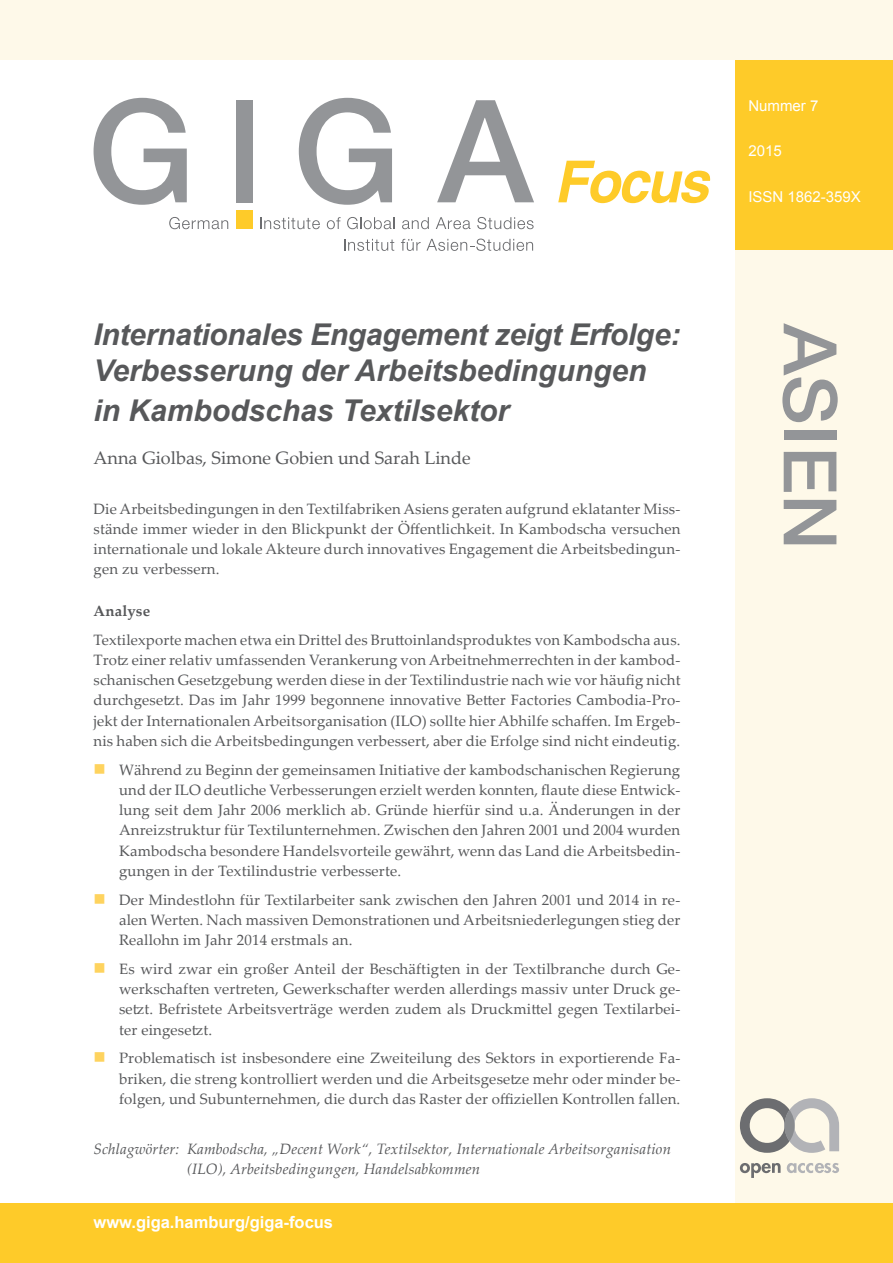
<style>
.page{position:relative;width:893px;height:1263px;background:#fff}
.page>*{position:absolute;margin:0;border:0;box-sizing:border-box;transform-origin:0 0}
.foc__1__seite_titel{font:italic 700 30px/36px "Arial";color:#57585a}
.foc__1__seite_autor{font:18px "Palatino Linotype";color:#57585a}
.foc__text_fusszeile{font:700 16.5px "Arial";color:#fff}
.foc__1__seite_aufzae{font:15px/20.2px "Palatino Linotype";letter-spacing:.01em;color:#57585a;text-align:justify}
.foc__1__seite_fliess{font:15px/20.2px "Palatino Linotype";letter-spacing:.01em;color:#57585a;text-align:justify}
.foc__1__seite_schlag{font:italic 15px/20.2px "Palatino Linotype";letter-spacing:.01em;color:#57585a}
.foc__1__seite_ausgab{font:15px "Arial";color:#fff}
.foc__1__seite_analys{font:700 15px "Palatino Linotype";letter-spacing:.01em;color:#57585a}
</style>
<div class="page">
<div style="left:736px;top:60px;width:157px;height:207px;background:#fecb29"></div>
<div style="left:736px;top:251px;width:157px;height:1012px;background:#fef9e9"></div>
<div style="left:0;top:1203px;width:893px;height:60px;background:#fecb29"></div>
<div style="left:0;top:0;width:893px;height:60px;background:#fef9e9"></div>
<svg style="left:782px;top:323px;width:56px;height:99px"></svg>
<div style="left:784px;top:430px;width:52px;height:10px;background:#939598"></div>
<svg style="left:784px;top:452px;width:52px;height:40px"></svg>
<svg style="left:784px;top:500px;width:52px;height:44px"></svg>
<svg style="left:344px;top:239px;width:50px;height:12px"></svg>
<svg style="left:401px;top:239px;width:132px;height:12px"></svg>
<svg style="left:169px;top:217px;width:59px;height:12px"></svg>
<svg style="left:260px;top:217px;width:60px;height:12px"></svg>
<svg style="left:327px;top:217px;width:14px;height:12px"></svg>
<svg style="left:347px;top:217px;width:47px;height:12px"></svg>
<svg style="left:402px;top:217px;width:27px;height:12px"></svg>
<svg style="left:436px;top:217px;width:34px;height:12px"></svg>
<svg style="left:477px;top:217px;width:57px;height:12px"></svg>
<div style="left:236px;top:100px;width:17px;height:102px;background:#939598"></div>
<svg style="left:94px;top:98px;width:93px;height:107px"></svg>
<svg style="left:299px;top:98px;width:93px;height:107px"></svg>
<svg style="left:437px;top:100px;width:97px;height:102px"></svg>
<div style="left:236px;top:211px;width:17px;height:18px;background:#fecb29"></div>
<svg style="left:558px;top:161px;width:153px;height:42px"></svg>
<svg style="left:740px;top:1098px;width:99px;height:55px"></svg>
<svg style="left:740px;top:1163px;width:41px;height:15px"></svg>
<svg style="left:787px;top:1163px;width:52px;height:10px"></svg>
<p class="foc__1__seite_titel" style="left:94px;top:317px;width:588px">Internationales Engagement zeigt Erfolge:<br>Verbesserung der Arbeitsbedingungen</p>
<p class="foc__1__seite_titel" style="left:94px;top:393px;width:417px">in Kambodschas Textilsektor</p>
<p class="foc__1__seite_autor" style="left:94px;top:445px;width:379px">Anna Giolbas, Simone Gobien und Sarah Linde</p>
<p class="foc__1__seite_fliess" style="left:94px;top:498px;width:588px">Die Arbeitsbedingungen in den Textilfabriken Asiens geraten aufgrund eklatanter Miss&shy;stände immer wieder in den Blickpunkt der Öffentlichkeit. In Kambodscha versuchen internationale und lokale Akteure durch innovatives Engagement die Arbeitsbedingun&shy;gen zu verbessern.</p>
<p class="foc__1__seite_analys" style="left:94px;top:600px;width:58px">Analyse</p>
<p class="foc__1__seite_fliess" style="left:94px;top:629px;width:588px">Textilexporte machen etwa ein Drittel des Bruttoinlandsproduktes von Kambodscha aus.<br>Trotz einer relativ umfassenden Verankerung von Arbeitnehmerrechten in der kambod&shy;schanischen Gesetzgebung werden diese in der Textilindustrie nach wie vor häufig nicht durchgesetzt. Das im Jahr 1999 begonnene innovative Better Factories Cambodia-Pro&shy;jekt der Internationalen Arbeitsorganisation (ILO) sollte hier Abhilfe schaffen. Im Ergeb&shy;nis haben sich die Arbeitsbedingungen verbessert, aber die Erfolge sind nicht eindeutig.</p>
<p class="foc__1__seite_aufzae" style="left:119px;top:759px;width:563px">Während zu Beginn der gemeinsamen Initiative der kambodschanischen Regierung und der ILO deutliche Verbesserungen erzielt werden konnten, flaute diese Entwick&shy;lung seit dem Jahr 2006 merklich ab. Gründe hierfür sind u.a. Änderungen in der Anreizstruktur für Textilunternehmen. Zwischen den Jahren 2001 und 2004 wurden Kambodscha besondere Handelsvorteile gewährt, wenn das Land die Arbeitsbedin&shy;gungen in der Textilindustrie verbesserte.</p>
<p class="foc__1__seite_aufzae" style="left:119px;top:889px;width:563px">Der Mindestlohn für Textilarbeiter sank zwischen den Jahren 2001 und 2014 in re&shy;alen Werten. Nach massiven Demonstrationen und Arbeitsniederlegungen stieg der Reallohn im Jahr 2014 erstmals an.</p>
<p class="foc__1__seite_aufzae" style="left:119px;top:958px;width:563px">Es wird zwar ein großer Anteil der Beschäftigten in der Textilbranche durch Ge&shy;werkschaften vertreten, Gewerkschafter werden allerdings massiv unter Druck ge&shy;setzt. Befristete Arbeitsverträge werden zudem als Druckmittel gegen Textilarbei&shy;ter eingesetzt.</p>
<p class="foc__1__seite_aufzae" style="left:119px;top:1047px;width:563px">Problematisch ist insbesondere eine Zweiteilung des Sektors in exportierende Fa&shy;briken, die streng kontrolliert werden und die Arbeitsgesetze mehr oder minder be&shy;folgen, und Subunternehmen, die durch das Raster der offiziellen Kontrollen fallen.</p>
<p class="foc__1__seite_schlag" style="left:187px;top:1138px;width:485px;text-indent:-94px">Schlagwörter: Kambodscha, „Decent Work“, Textilsektor, Internationale Arbeitsorganisation (ILO), Arbeitsbedingungen, Handelsabkommen</p>
<p class="foc__text_fusszeile" style="left:94px;top:1211px;width:241px">www.giga.hamburg/giga-focus</p>
<p class="foc__1__seite_ausgab" style="left:748px;top:96px;width:72px">Nummer 7</p>
<p class="foc__1__seite_ausgab" style="left:748px;top:141px;width:35px">2015</p>
<p class="foc__1__seite_ausgab" style="left:748px;top:187px;width:114px">ISSN 1862-359X</p>
</div>
